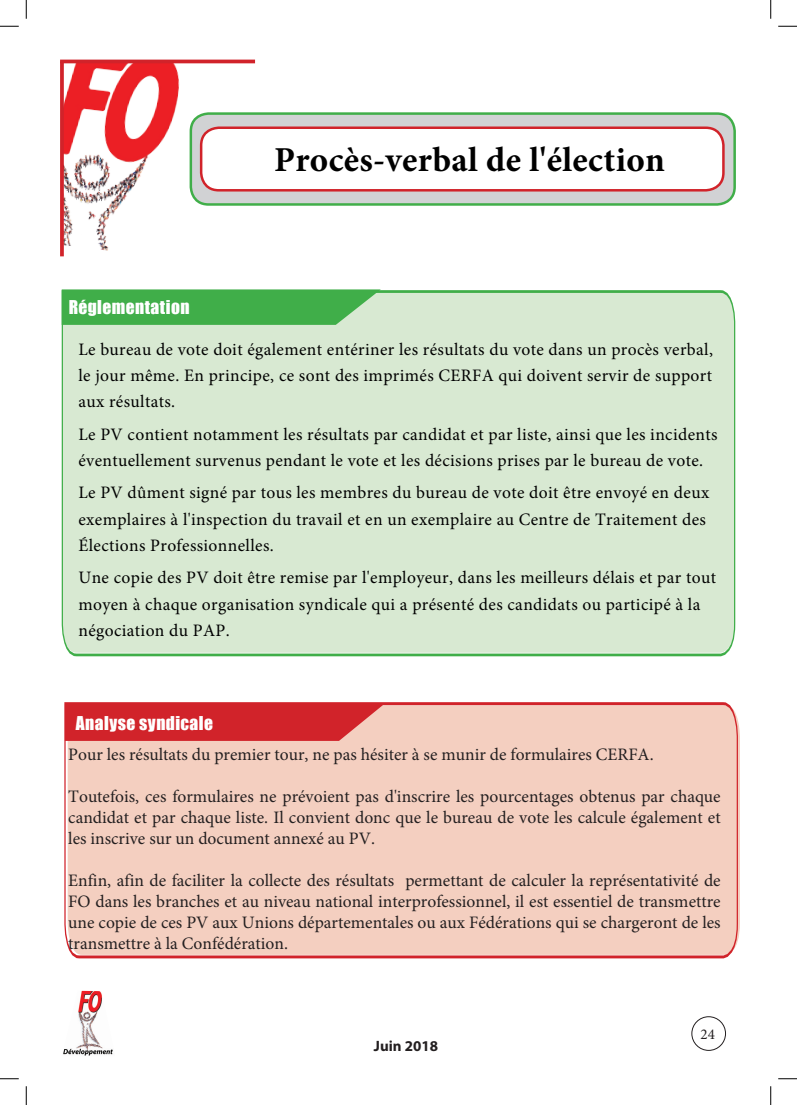
<style>
.page{position:relative;width:797px;height:1105px;background:#fff}
.page>*{position:absolute;margin:0;border:0;box-sizing:border-box;transform-origin:0 0}
.t1{font:700 35px "Minion Pro";letter-spacing:.01em;color:#000}
.t2{font:17.5px/26.2px "Minion Pro";letter-spacing:.02em;color:#000}
.t3{font:17.5px/21px "Minion Pro";color:#231f20;text-align:justify}
.t4{font:17.5px "Impact";letter-spacing:.02em;color:#fff}
.t5{font:700 15px "Myriad Pro";color:#231f20}
.t6{font:15px "Minion Pro";color:#231f20}
</style>
<div class="page">
<img style="left:63px;top:991px;width:50px;height:65px">
<div style="left:691px;top:1016px;width:34px;height:35px;border:1px solid #231f20;border-radius:50%"></div>
<img style="left:61px;top:63px;width:140px;height:194px">
<svg style="left:60px;top:63px;width:4px;height:193px"></svg>
<hr style="left:60px;top:60px;width:195px;height:3px;background:#d1232a">
<svg style="left:0;top:25px;width:19px;height:2px"></svg>
<svg style="left:778px;top:25px;width:19px;height:2px"></svg>
<svg style="left:0;top:1078px;width:19px;height:1px"></svg>
<svg style="left:778px;top:1078px;width:19px;height:1px"></svg>
<svg style="left:25px;top:0;width:2px;height:19px"></svg>
<svg style="left:25px;top:1086px;width:2px;height:19px"></svg>
<svg style="left:770px;top:0;width:1px;height:19px"></svg>
<svg style="left:770px;top:1086px;width:1px;height:19px"></svg>
<div style="left:191px;top:114px;width:543px;height:90px;background:#d1d2d4;border-radius:18px"></div>
<div style="left:190px;top:112px;width:546px;height:94px;border:2px solid #40ae49;border-radius:18px"></div>
<div style="left:201px;top:128px;width:522px;height:62px;background:#fff;border-radius:18px"></div>
<div style="left:200px;top:126px;width:524px;height:66px;border:2px solid #d1232a;border-radius:18px"></div>
<div style="left:61px;top:289px;width:675px;height:368px;background:#d8e9d2"></div>
<svg style="left:62px;top:289px;width:319px;height:36px;background:#4db355"></svg>
<div style="left:64px;top:702px;width:674px;height:257px;background:#f4cfc0"></div>
<svg style="left:65px;top:704px;width:319px;height:37px;background:#d32f34"></svg>
<h1 class="t1" style="left:274px;top:135px;width:392px">Procès-verbal de l'élection</h1>
<p class="t4" style="left:69px;top:294px;width:122px">Réglementation</p>
<p class="t2" style="left:78px;top:336px;width:636px;text-align:justify">Le bureau de vote doit également entériner les résultats du vote dans un procès verbal, le jour même. En principe, ce sont des imprimés CERFA qui doivent servir de support aux résultats.</p>
<p class="t2" style="left:78px;top:421px;width:640px">Le PV contient notamment les résultats par candidat et par liste, ainsi que les incidents éventuellement survenus pendant le vote et les décisions prises par le bureau de vote.</p>
<p class="t2" style="left:78px;top:480px;width:632px">Le PV dûment signé par tous les membres du bureau de vote doit être envoyé en deux exemplaires à l'inspection du travail et en un exemplaire au Centre de Traitement des<br>Élections Professionnelles.</p>
<p class="t2" style="left:78px;top:565px;width:639px">Une copie des PV doit être remise par l'employeur, dans les meilleurs délais et par tout moyen à chaque organisation syndicale qui a présenté des candidats ou participé à la négociation du PAP.</p>
<p class="t4" style="left:76px;top:710px;width:139px">Analyse syndicale</p>
<p class="t3" style="left:68px;top:743px;width:587px">Pour les résultats du premier tour, ne pas hésiter à se munir de formulaires CERFA.</p>
<p class="t3" style="left:68px;top:785px;width:654px">Toutefois, ces formulaires ne prévoient pas d'inscrire les pourcentages obtenus par chaque candidat et par chaque liste. Il convient donc que le bureau de vote les calcule également et les inscrive sur un document annexé au PV.</p>
<p class="t3" style="left:68px;top:869px;width:654px">Enfin, afin de faciliter la collecte des résultats permettant de calculer la représentativité de FO dans les branches et au niveau national interprofessionnel, il est essentiel de transmettre une copie de ces PV aux Unions départementales ou aux Fédérations qui se chargeront de les transmettre à la Confédération.</p>
<p class="t5" style="left:374px;top:1036px;width:66px">Juin 2018</p>
<p class="t6" style="left:700px;top:1024px;width:16px">24</p>
</div>
